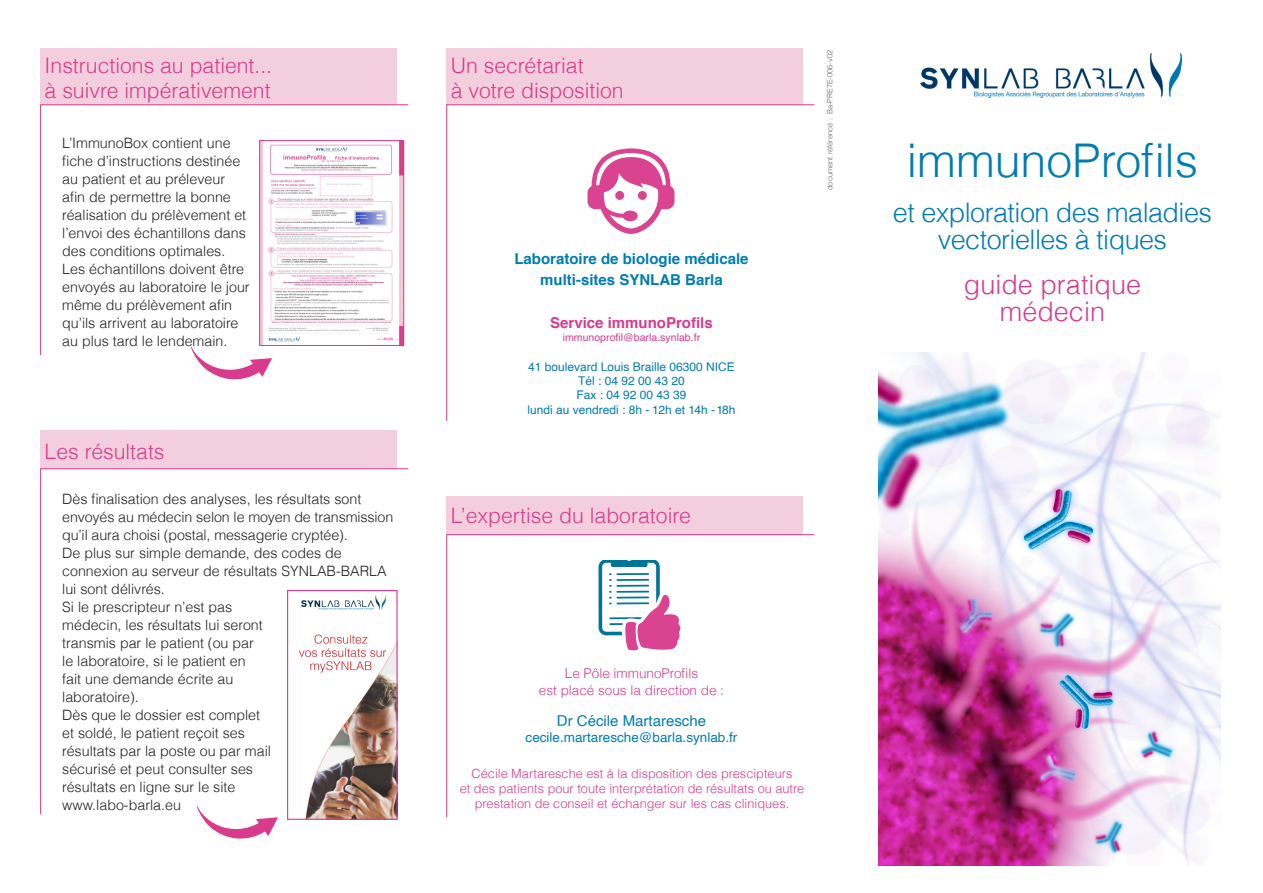
<style>
.page{position:relative;width:1263px;height:893px;background:#fff}
.page>*{position:absolute;margin:0;border:0;box-sizing:border-box;transform-origin:0 0}
.t1{font:300 46.5px "Helvetica";color:#007cb1}
.t2{font:300 27px "Helvetica";letter-spacing:-.02em;color:#007cb1}
.t3{font:300 27px "Helvetica";color:#d83a8c}
.t4{font:300 21.15px "Helvetica";color:#d83a8c}
.t5{font:700 15px "Helvetica";color:#007cb1}
.t6{font:700 15px "Helvetica";color:#d83a8c}
.t7{font:15px "Helvetica";color:#007cb1}
.t8{font:300 14.25px/18px "Helvetica";color:#231f20}
.t9{font:300 13.5px/16.2px "Helvetica";color:#d83a8c;text-align:center}
.t10{font:13.5px "Helvetica";color:#007cb1}
.t11{font:300 12.75px/15.3px "Helvetica";color:#d83a8c;text-align:center}
.t12{font:12px "Helvetica";color:#007cb1}
.t13{font:10.5px "Helvetica";color:#d83a8c}
.t14{font:300 7.5px "Helvetica";color:#636366}
</style>
<div class="page">
<img style="left:920px;top:53px;width:261px;height:44px">
<div style="left:40px;top:48px;width:356px;height:57px;background:#f3cede"></div>
<div style="left:446px;top:48px;width:357px;height:57px;background:#f3cede"></div>
<div style="left:446px;top:496px;width:357px;height:39px;background:#f3cede"></div>
<hr style="left:40px;top:104px;width:1px;height:251px;background:#d83a8c">
<hr style="left:446px;top:104px;width:1px;height:317px;background:#d83a8c">
<hr style="left:446px;top:534px;width:1px;height:283px;background:#d83a8c">
<hr style="left:40px;top:105px;width:368px;height:1px;background:#d83a8c">
<hr style="left:446px;top:105px;width:368px;height:1px;background:#d83a8c">
<hr style="left:446px;top:534px;width:368px;height:1px;background:#d83a8c">
<img style="left:261px;top:142px;width:141px;height:202px">
<div style="left:259px;top:140px;width:145px;height:206px;border:1px solid #d83a8c"></div>
<svg style="left:191px;top:346px;width:81px;height:34px"></svg>
<div style="left:40px;top:431px;width:356px;height:38px;background:#f3cede"></div>
<hr style="left:40px;top:468px;width:1px;height:346px;background:#d83a8c">
<hr style="left:40px;top:468px;width:368px;height:1px;background:#d83a8c">
<img style="left:879px;top:353px;width:341px;height:512px">
<img style="left:299px;top:595px;width:97px;height:223px">
<div style="left:287px;top:590px;width:111px;height:230px;border:1px solid #d83a8c"></div>
<svg style="left:587px;top:148px;width:87px;height:86px"></svg>
<svg style="left:197px;top:806px;width:81px;height:33px"></svg>
<svg style="left:598px;top:560px;width:83px;height:91px"></svg>
<p class="t4" style="left:45px;top:48px;width:229px">Instructions au patient...</p>
<p class="t4" style="left:45px;top:74px;width:227px">à suivre impérativement</p>
<p class="t8" style="left:62px;top:133px;width:186px">L’ImmunoBox contient une fiche d’instructions destinée au patient et au préleveur afin de permettre la bonne réalisation du prélèvement et l’envoi des échantillons dans des conditions optimales.<br>Les échantillons doivent être</p>
<p class="t8" style="left:62px;top:277px;width:189px">envoyés au laboratoire le jour même du prélèvement afin qu’ils arrivent au laboratoire au plus tard le lendemain.</p>
<p class="t4" style="left:45px;top:434px;width:121px">Les résultats</p>
<p class="t8" style="left:62px;top:489px;width:333px">Dès finalisation des analyses, les résultats sont envoyés au médecin selon le moyen de transmission qu’il aura choisi (postal, messagerie cryptée).<br>De plus sur simple demande, des codes de connexion au serveur de résultats SYNLAB-BARLA lui sont délivrés.</p>
<p class="t8" style="left:62px;top:597px;width:202px">Si le prescripteur n’est pas médecin, les résultats lui seront transmis par le patient (ou par le laboratoire, si le patient en fait une demande écrite au laboratoire).</p>
<p class="t8" style="left:62px;top:705px;width:210px">Dès que le dossier est complet et soldé, le patient reçoit ses résultats par la poste ou par mail sécurisé et peut consulter ses résultats en ligne sur le site www.labo-barla.eu</p>
<p class="t4" style="left:451px;top:48px;width:134px">Un secrétariat</p>
<p class="t4" style="left:451px;top:74px;width:174px">à votre disposition</p>
<p class="t5" style="left:514px;top:247px;width:236px">Laboratoire de biologie médicale</p>
<p class="t5" style="left:540px;top:268px;width:184px">multi-sites SYNLAB Barla</p>
<p class="t6" style="left:550px;top:311px;width:164px">Service immunoProfils</p>
<p class="t13" style="left:563px;top:329px;width:139px">immunoprofil@barla.synlab.fr</p>
<p class="t12" style="left:528px;top:357px;width:208px">41 boulevard Louis Braille 06300 NICE</p>
<p class="t12" style="left:578px;top:372px;width:108px">Tél : 04 92 00 43 20</p>
<p class="t12" style="left:576px;top:386px;width:112px">Fax : 04 92 00 43 39</p>
<p class="t12" style="left:527px;top:400px;width:210px">lundi au vendredi : 8h - 12h et 14h - 18h</p>
<p class="t4" style="left:451px;top:498px;width:242px">L’expertise du laboratoire</p>
<p class="t14" style="left:824px;top:190px;width:142px;rotate:-90deg">document référencé : Ba-PRE7E-006-v02</p>
<p class="t9" style="left:539px;top:665px;width:187px">Le Pôle immunoProfils<br>est placé sous la direction de :</p>
<p class="t7" style="left:557px;top:709px;width:151px">Dr Cécile Martaresche</p>
<p class="t10" style="left:526px;top:727px;width:213px">cecile.martaresche@barla.synlab.fr</p>
<p class="t11" style="left:460px;top:765px;width:346px">Cécile Martaresche est à la disposition des prescipteurs<br>et des patients pour toute interprétation de résultats ou autre prestation de conseil et échanger sur les cas cliniques.</p>
<p class="t1" style="left:907px;top:123px;width:293px">immunoProfils</p>
<p class="t2" style="left:893px;top:191px;width:321px">et exploration des maladies</p>
<p class="t2" style="left:938px;top:218px;width:231px">vectorielles à tiques</p>
<p class="t3" style="left:964px;top:263px;width:179px">guide pratique</p>
<p class="t3" style="left:1000px;top:290px;width:107px">médecin</p>
</div>
